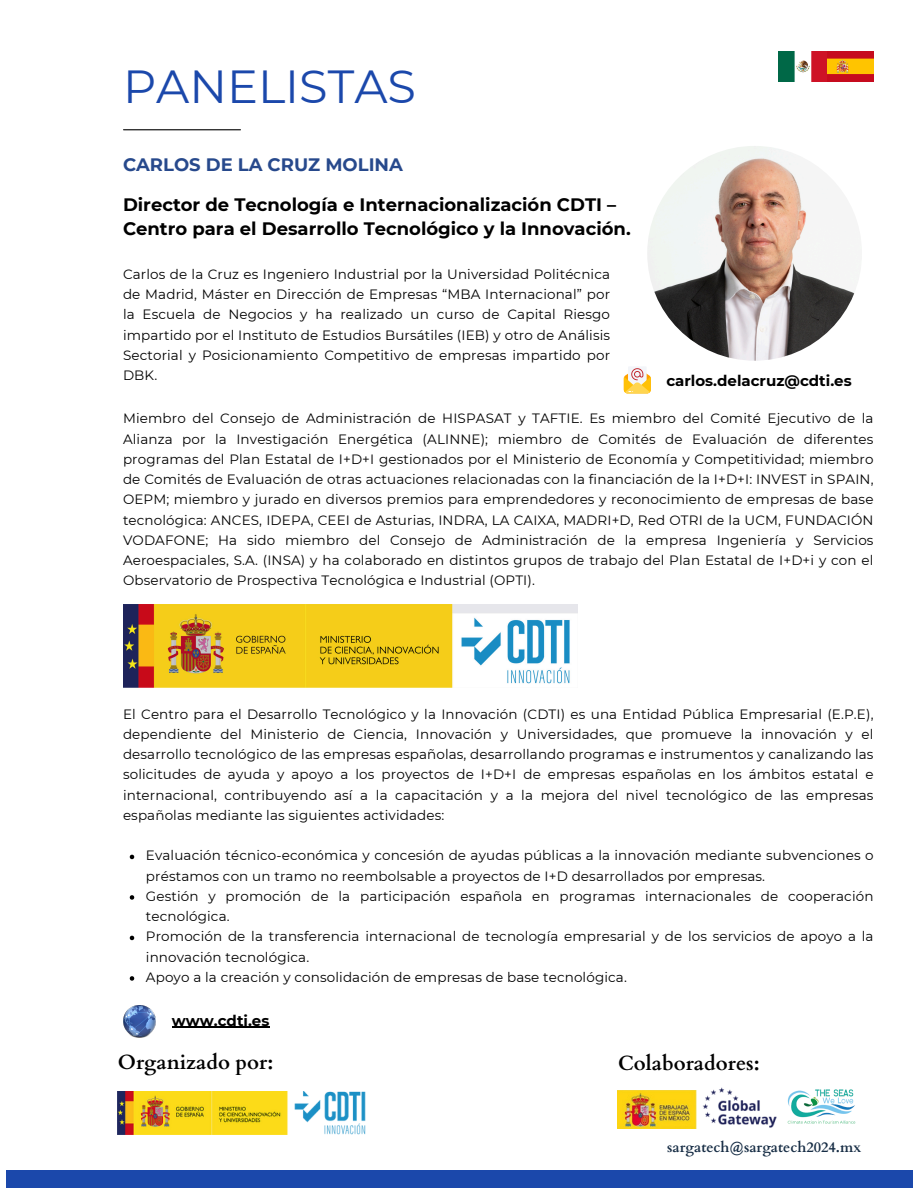
<style>
.page{position:relative;width:918px;height:1188px;background:#fff}
.page>*{position:absolute;margin:0;border:0;box-sizing:border-box;transform-origin:0 0}
.t1{font:46.35px "Montserrat";color:#1b48ab}
.t2{font:700 20.55px "Cardo";color:#000}
.t3{font:700 18px/24.8px "Montserrat";color:#000}
.t4{font:700 18px "Montserrat";color:#27498c}
.t5{font:700 15px "Montserrat";color:#000}
.t6{font:700 14.4px "Cardo";color:#172d45}
.t7{font:13.5px/20.2px "Montserrat";letter-spacing:.01em;color:#000;text-align:justify}
</style>
<div class="page">
<div style="left:6px;top:1170px;width:906px;height:18px;background:#1b48ab"></div>
<hr style="left:124px;top:129px;width:116px;height:1px;background:#000">
<img style="left:787px;top:1089px;width:69px;height:35px">
<img style="left:703px;top:1087px;width:74px;height:41px">
<img style="left:118px;top:1091px;width:247px;height:43px">
<img style="left:617px;top:1091px;width:79px;height:38px">
<img style="left:779px;top:51px;width:94px;height:30px">
<svg style="left:624px;top:367px;width:27px;height:26px"></svg>
<img style="left:647px;top:146px;width:215px;height:215px;border-radius:50%">
<img style="left:123px;top:605px;width:455px;height:83px">
<svg style="left:130px;top:855px;width:4px;height:4px"></svg>
<svg style="left:130px;top:895px;width:4px;height:5px"></svg>
<svg style="left:130px;top:936px;width:4px;height:4px"></svg>
<svg style="left:130px;top:976px;width:4px;height:5px"></svg>
<hr style="left:172px;top:1027px;width:97px;height:1px;background:#000">
<img style="left:123px;top:1005px;width:33px;height:33px">
<h5 class="t1" style="left:123px;top:58px;width:295px">PANELISTAS</h5>
<h2 class="t4" style="left:123px;top:154px;width:281px">CARLOS DE LA CRUZ MOLINA</h2>
<p class="t3" style="left:123px;top:192px;width:509px">Director de Tecnología e Internacionalización CDTI –<br>Centro para el Desarrollo Tecnológico y la Innovación.</p>
<h2 class="t7" style="left:123px;top:264px;width:489px">Carlos de la Cruz es Ingeniero Industrial por la Universidad Politécnica de Madrid, Máster en Dirección de Empresas “MBA Internacional” por la Escuela de Negocios y ha realizado un curso de Capital Riesgo impartido por el Instituto de Estudios Bursátiles (IEB) y otro de Análisis Sectorial y Posicionamiento Competitivo de empresas impartido por DBK.</h2>
<p class="t5" style="left:666px;top:372px;width:187px">carlos.delacruz@cdti.es</p>
<p class="t7" style="left:123px;top:408px;width:752px">Miembro del Consejo de Administración de HISPASAT y TAFTIE. Es miembro del Comité Ejecutivo de la Alianza por la Investigación Energética (ALINNE); miembro de Comités de Evaluación de diferentes programas del Plan Estatal de I+D+I gestionados por el Ministerio de Economía y Competitividad; miembro de Comités de Evaluación de otras actuaciones relacionadas con la financiación de la I+D+I: INVEST in SPAIN, OEPM; miembro y jurado en diversos premios para emprendedores y reconocimiento de empresas de base tecnológica: ANCES, IDEPA, CEEI de Asturias, INDRA, LA CAIXA, MADRI+D, Red OTRI de la UCM, FUNDACIÓN VODAFONE; Ha sido miembro del Consejo de Administración de la empresa Ingeniería y Servicios Aeroespaciales, S.A. (INSA) y ha colaborado en distintos grupos de trabajo del Plan Estatal de I+D+i y con el Observatorio de Prospectiva Tecnológica e Industrial (OPTI).</p>
<p class="t7" style="left:123px;top:704px;width:752px">El Centro para el Desarrollo Tecnológico y la Innovación (CDTI) es una Entidad Pública Empresarial (E.P.E), dependiente del Ministerio de Ciencia, Innovación y Universidades, que promueve la innovación y el desarrollo tecnológico de las empresas españolas, desarrollando programas e instrumentos y canalizando las solicitudes de ayuda y apoyo a los proyectos de I+D+I de empresas españolas en los ámbitos estatal e internacional, contribuyendo así a la capacitación y a la mejora del nivel tecnológico de las empresas españolas mediante las siguientes actividades:</p>
<p class="t7" style="left:146px;top:845px;width:729px">Evaluación técnico-económica y concesión de ayudas públicas a la innovación mediante subvenciones o préstamos con un tramo no reembolsable a proyectos de I+D desarrollados por empresas.</p>
<p class="t7" style="left:146px;top:886px;width:729px">Gestión y promoción de la participación española en programas internacionales de cooperación tecnológica.</p>
<p class="t7" style="left:146px;top:926px;width:729px">Promoción de la transferencia internacional de tecnología empresarial y de los servicios de apoyo a la innovación tecnológica.</p>
<p class="t7" style="left:146px;top:967px;width:482px">Apoyo a la creación y consolidación de empresas de base tecnológica.</p>
<p class="t5" style="left:172px;top:1011px;width:99px">www.cdti.es</p>
<h3 class="t2" style="left:118px;top:1049px;width:157px">Organizado por:</h3>
<h4 class="t2" style="left:618px;top:1050px;width:143px">Colaboradores:</h4>
<p class="t6" style="left:667px;top:1138px;width:195px">sargatech@sargatech2024.mx</p>
</div>
